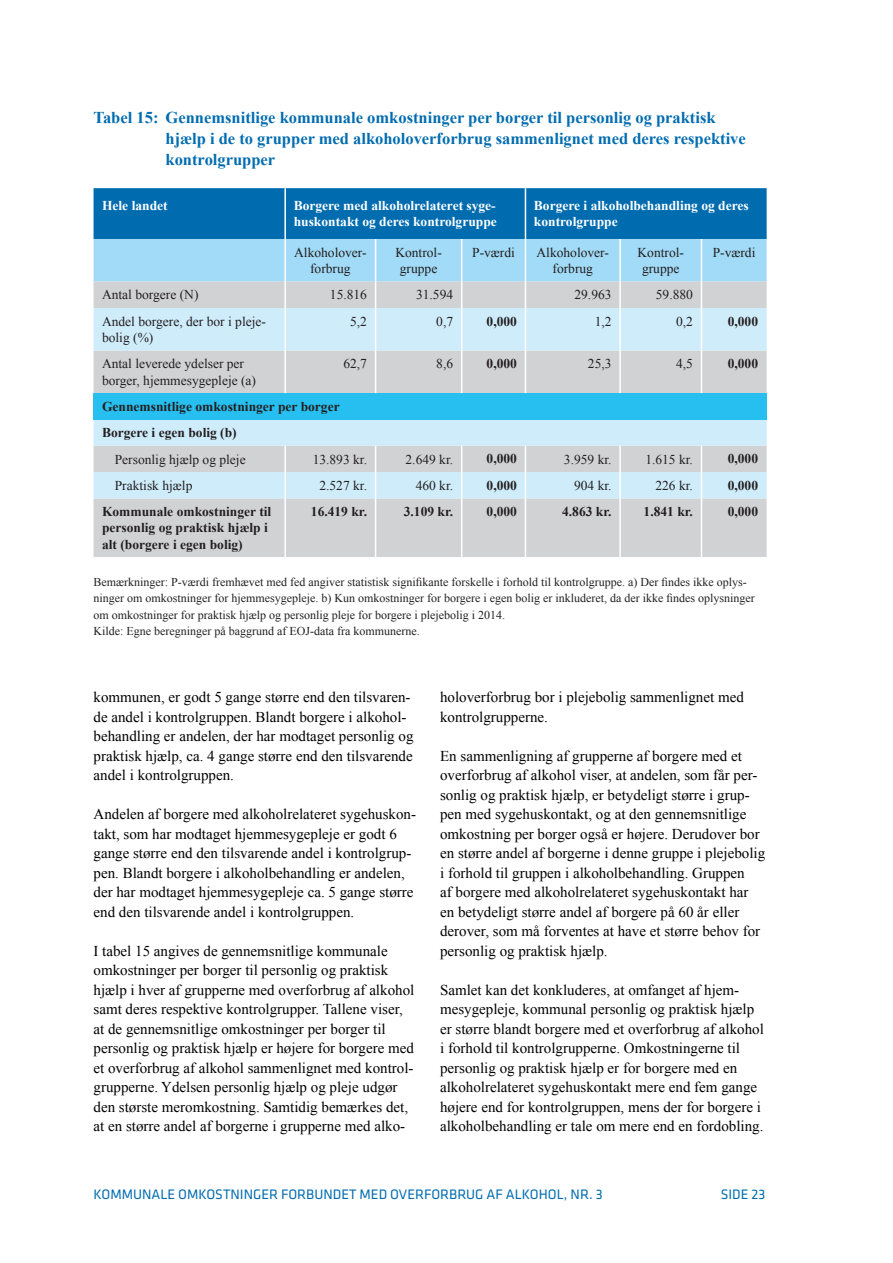
<style>
.page{position:relative;width:893px;height:1263px;background:#fff}
.page>*{position:absolute;margin:0;border:0;box-sizing:border-box;transform-origin:0 0}
.Figurtitel{font:700 16.5px/21px "Times New Roman";color:#006cb0}
.Brødtext{font:15px/19.5px "Times New Roman";color:#000}
.t1{font:14.25px "Klavika";color:#006cb0}
.t2{font:13.5px/16.2px "Times New Roman";color:#231f20;text-align:center}
.t3{font:700 13.5px/16.2px "Times New Roman";color:#231f20}
.t4{font:700 13.5px/16.2px "Times New Roman";color:#fff}
.Fodnote{font:12px/16.5px "Times New Roman";color:#231f20}
</style>
<div class="page">
<div style="left:94px;top:498px;width:673px;height:59px;background:#d1d2d4"></div>
<svg style="left:94px;top:308px;width:673px;height:190px;background:#cfe1ea"></svg>
<div style="left:94px;top:393px;width:673px;height:26px;background:#26bff0"></div>
<svg style="left:94px;top:188px;width:673px;height:120px;background:#68aad1"></svg>
<hr style="left:284px;top:308px;width:2px;height:43px;background:#fff">
<hr style="left:375px;top:308px;width:1px;height:43px;background:#fff">
<hr style="left:461px;top:308px;width:1px;height:43px;background:#fff">
<hr style="left:525px;top:308px;width:1px;height:43px;background:#fff">
<hr style="left:619px;top:308px;width:2px;height:43px;background:#fff">
<hr style="left:701px;top:308px;width:1px;height:43px;background:#fff">
<hr style="left:284px;top:351px;width:2px;height:42px;background:#fff">
<hr style="left:375px;top:351px;width:1px;height:42px;background:#fff">
<hr style="left:461px;top:351px;width:1px;height:42px;background:#fff">
<hr style="left:525px;top:351px;width:1px;height:42px;background:#fff">
<hr style="left:619px;top:351px;width:2px;height:42px;background:#fff">
<hr style="left:701px;top:351px;width:1px;height:42px;background:#fff">
<hr style="left:284px;top:446px;width:2px;height:26px;background:#fff">
<hr style="left:619px;top:446px;width:2px;height:26px;background:#fff">
<hr style="left:284px;top:472px;width:2px;height:26px;background:#fff">
<svg style="left:375px;top:446px;width:1px;height:52px"></svg>
<svg style="left:461px;top:446px;width:1px;height:52px"></svg>
<svg style="left:525px;top:446px;width:1px;height:52px"></svg>
<hr style="left:619px;top:472px;width:2px;height:26px;background:#fff">
<svg style="left:701px;top:446px;width:1px;height:52px"></svg>
<hr style="left:284px;top:498px;width:2px;height:59px;background:#fff">
<hr style="left:375px;top:498px;width:1px;height:59px;background:#fff">
<hr style="left:461px;top:498px;width:1px;height:59px;background:#fff">
<hr style="left:525px;top:498px;width:1px;height:59px;background:#fff">
<hr style="left:619px;top:498px;width:2px;height:59px;background:#fff">
<hr style="left:701px;top:498px;width:1px;height:59px;background:#fff">
<p class="Figurtitel" style="left:166px;top:106px;width:582px;text-indent:-72px">Tabel 15: Gennemsnitlige kommunale omkostninger per borger til personlig og praktisk hjælp i de to grupper med alkoholoverforbrug sammenlignet med deres respektive kontrolgrupper</p>
<p class="t4" style="left:102px;top:197px;width:67px">Hele landet</p>
<p class="t4" style="left:294px;top:197px;width:205px">Borgere med alkoholrelateret syge&shy;huskontakt og deres kontrolgruppe</p>
<p class="t4" style="left:534px;top:197px;width:216px">Borgere i alkoholbehandling og deres kontrolgruppe</p>
<p class="t2" style="left:294px;top:244px;width:74px">Alkoholover&shy;forbrug</p>
<p class="t2" style="left:395px;top:244px;width:48px">Kontrol&shy;gruppe</p>
<p class="t2" style="left:472px;top:244px;width:44px">P-værdi</p>
<p class="t2" style="left:537px;top:244px;width:74px">Alkoholover&shy;forbrug</p>
<p class="t2" style="left:637px;top:244px;width:48px">Kontrol&shy;gruppe</p>
<p class="t2" style="left:713px;top:244px;width:44px">P-værdi</p>
<p class="t2" style="left:102px;top:287px;width:98px">Antal borgere (N)</p>
<p class="t2" style="left:330px;top:287px;width:39px">15.816</p>
<p class="t2" style="left:416px;top:287px;width:39px">31.594</p>
<p class="t2" style="left:574px;top:287px;width:39px">29.963</p>
<p class="t2" style="left:656px;top:287px;width:39px">59.880</p>
<p class="t2" style="left:102px;top:313px;width:165px;text-align:left">Andel borgere, der bor i pleje&shy;bolig (%)</p>
<p class="t2" style="left:350px;top:313px;width:18px">5,2</p>
<p class="t2" style="left:436px;top:313px;width:18px">0,7</p>
<p class="t3" style="left:487px;top:313px;width:32px">0,000</p>
<p class="t2" style="left:595px;top:313px;width:18px">1,2</p>
<p class="t2" style="left:676px;top:313px;width:18px">0,2</p>
<p class="t3" style="left:728px;top:313px;width:32px">0,000</p>
<p class="t2" style="left:102px;top:356px;width:156px;text-align:left">Antal leverede ydelser per borger, hjemmesygepleje (a)</p>
<p class="t2" style="left:343px;top:356px;width:25px">62,7</p>
<p class="t2" style="left:436px;top:356px;width:18px">8,6</p>
<p class="t3" style="left:487px;top:355px;width:32px">0,000</p>
<p class="t2" style="left:588px;top:356px;width:25px">25,3</p>
<p class="t2" style="left:676px;top:356px;width:18px">4,5</p>
<p class="t3" style="left:728px;top:355px;width:32px">0,000</p>
<p class="t3" style="left:102px;top:398px;width:239px">Gennemsnitlige omkostninger per borger</p>
<p class="t3" style="left:102px;top:424px;width:136px">Borgere i egen bolig (b)</p>
<p class="t2" style="left:115px;top:451px;width:132px">Personlig hjælp og pleje</p>
<p class="t2" style="left:313px;top:451px;width:56px">13.893 kr.</p>
<p class="t2" style="left:406px;top:451px;width:49px">2.649 kr.</p>
<p class="t3" style="left:487px;top:450px;width:32px">0,000</p>
<p class="t2" style="left:564px;top:451px;width:49px">3.959 kr.</p>
<p class="t2" style="left:645px;top:451px;width:49px">1.615 kr.</p>
<p class="t3" style="left:728px;top:450px;width:32px">0,000</p>
<p class="t2" style="left:115px;top:477px;width:79px">Praktisk hjælp</p>
<p class="t2" style="left:319px;top:477px;width:49px">2.527 kr.</p>
<p class="t2" style="left:416px;top:477px;width:39px">460 kr.</p>
<p class="t3" style="left:487px;top:477px;width:32px">0,000</p>
<p class="t2" style="left:574px;top:477px;width:39px">904 kr.</p>
<p class="t2" style="left:655px;top:477px;width:39px">226 kr.</p>
<p class="t3" style="left:728px;top:477px;width:32px">0,000</p>
<p class="t3" style="left:102px;top:503px;width:171px">Kommunale omkostninger til personlig og praktisk hjælp i alt (borgere i egen bolig)</p>
<p class="t3" style="left:311px;top:503px;width:58px">16.419 kr.</p>
<p class="t3" style="left:404px;top:503px;width:51px">3.109 kr.</p>
<p class="t3" style="left:487px;top:503px;width:32px">0,000</p>
<p class="t3" style="left:562px;top:503px;width:51px">4.863 kr.</p>
<p class="t3" style="left:644px;top:503px;width:51px">1.841 kr.</p>
<p class="t3" style="left:728px;top:503px;width:32px">0,000</p>
<p class="Fodnote" style="left:94px;top:573px;width:663px">Bemærkninger: P-værdi fremhævet med fed angiver statistisk signifikante forskelle i forhold til kontrolgruppe. a) Der findes ikke oplys&shy;ninger om omkostninger for hjemmesygepleje. b) Kun omkostninger for borgere i egen bolig er inkluderet, da der ikke findes oplysninger om omkostninger for praktisk hjælp og personlig pleje for borgere i plejebolig i 2014.</p>
<p class="Fodnote" style="left:94px;top:623px;width:328px">Kilde: Egne beregninger på baggrund af EOJ-data fra kommunerne.</p>
<p class="Brødtext" style="left:94px;top:687px;width:321px">kommunen, er godt 5 gange større end den tilsvaren&shy;de andel i kontrolgruppen. Blandt borgere i alkohol&shy;behandling er andelen, der har modtaget personlig og praktisk hjælp, ca. 4 gange større end den tilsvarende andel i kontrolgruppen.</p>
<p class="Brødtext" style="left:94px;top:804px;width:324px">Andelen af borgere med alkoholrelateret sygehuskon&shy;takt, som har modtaget hjemmesygepleje er godt 6 gange større end den tilsvarende andel i kontrolgrup&shy;pen. Blandt borgere i alkoholbehandling er andelen, der har modtaget hjemmesygepleje ca. 5 gange større end den tilsvarende andel i kontrolgruppen.</p>
<p class="Brødtext" style="left:94px;top:941px;width:322px">I tabel 15 angives de gennemsnitlige kommunale omkostninger per borger til personlig og praktisk hjælp i hver af grupperne med overforbrug af alkohol samt deres respektive kontrolgrupper. Tallene viser, at de gennemsnitlige omkostninger per borger til personlig og praktisk hjælp er højere for borgere med et overforbrug af alkohol sammenlignet med kontrol&shy;grupperne. Ydelsen personlig hjælp og pleje udgør den største meromkostning. Samtidig bemærkes det, at en større andel af borgerne i grupperne med alko-</p>
<p class="Brødtext" style="left:440px;top:687px;width:305px">holoverforbrug bor i plejebolig sammenlignet med kontrolgrupperne.</p>
<p class="Brødtext" style="left:440px;top:746px;width:327px">En sammenligning af grupperne af borgere med et overforbrug af alkohol viser, at andelen, som får per&shy;sonlig og praktisk hjælp, er betydeligt større i grup&shy;pen med sygehuskontakt, og at den gennemsnitlige omkostning per borger også er højere. Derudover bor en større andel af borgerne i denne gruppe i plejebolig i forhold til gruppen i alkoholbehandling. Gruppen<br>af borgere med alkoholrelateret sygehuskontakt har en betydeligt større andel af borgere på 60 år eller derover, som må forventes at have et større behov for personlig og praktisk hjælp.</p>
<p class="Brødtext" style="left:440px;top:980px;width:325px">Samlet kan det konkluderes, at omfanget af hjem&shy;mesygepleje, kommunal personlig og praktisk hjælp er større blandt borgere med et overforbrug af alkohol i forhold til kontrolgrupperne. Omkostningerne til personlig og praktisk hjælp er for borgere med en alkoholrelateret sygehuskontakt mere end fem gange højere end for kontrolgruppen, mens der for borgere i alkoholbehandling er tale om mere end en fordobling.</p>
<p class="t1" style="left:94px;top:1187px;width:511px">KOMMUNALE OMKOSTNINGER FORBUNDET MED OVERFORBRUG AF ALKOHOL, NR. 3</p>
<p class="t1" style="left:721px;top:1187px;width:46px">SIDE 23</p>
</div>
